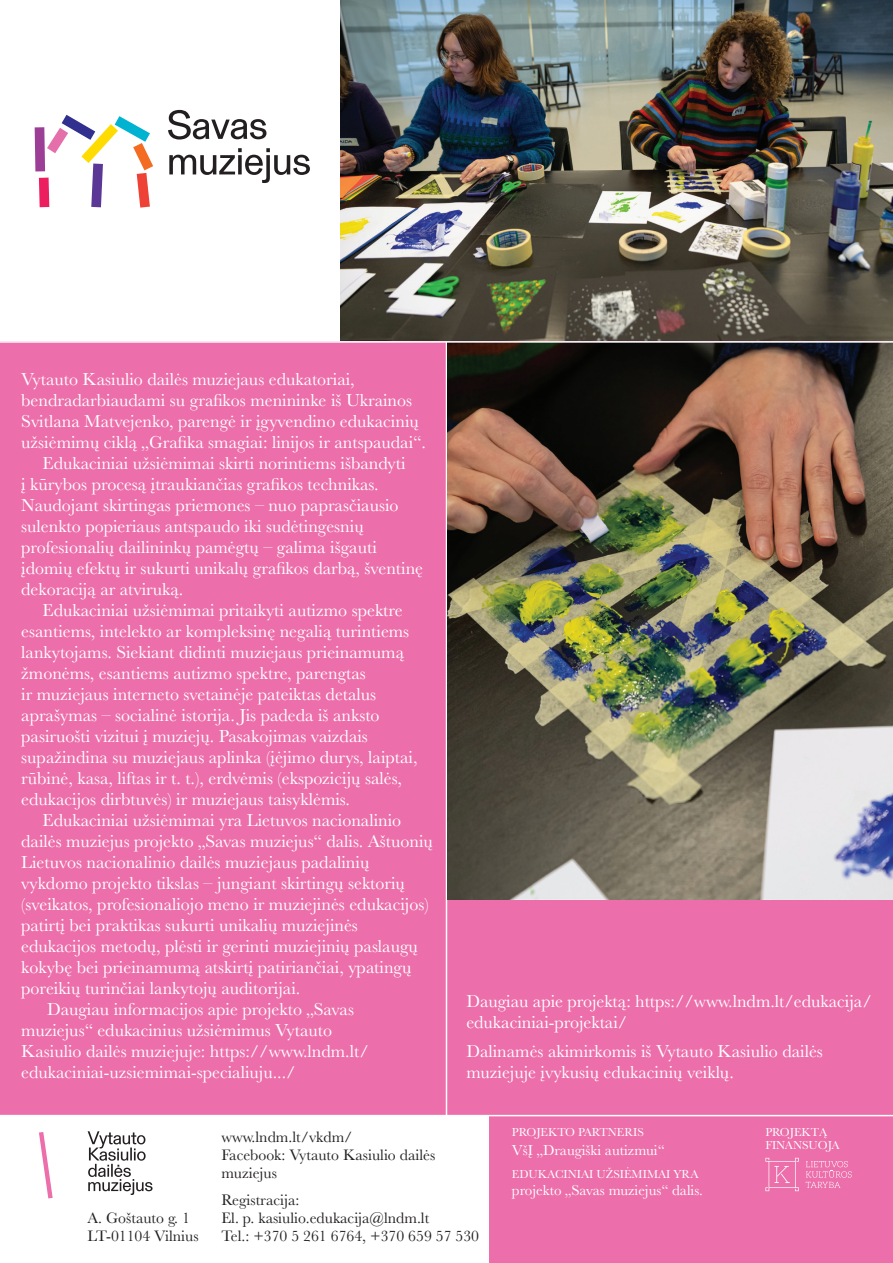
<style>
.page{position:relative;width:893px;height:1263px;background:#fff}
.page>*{position:absolute;margin:0;border:0;box-sizing:border-box;transform-origin:0 0}
.pagr{font:18px/21px "Baskerville";color:#fff}
.remejai{font:15.75px/18px "Baskerville";color:#231f20}
.remejai-2{font:15px "Baskerville";color:#fff}
.remejai-3{font:12px/13.5px "Baskerville";color:#fff}
</style>
<div class="page">
<img style="left:340px;top:0;width:553px;height:341px">
<svg style="left:39px;top:1132px;width:14px;height:66px"></svg>
<svg style="left:88px;top:1131px;width:65px;height:64px"></svg>
<div style="left:0;top:341px;width:893px;height:774px;background:#ec6eaa"></div>
<div style="left:489px;top:1115px;width:404px;height:148px;background:#ec6eaa"></div>
<svg style="left:168px;top:110px;width:98px;height:30px"></svg>
<svg style="left:169px;top:148px;width:141px;height:35px"></svg>
<svg style="left:35px;top:115px;width:118px;height:93px"></svg>
<hr style="left:0;top:1115px;width:893px;height:1px;background:#fff">
<hr style="left:446px;top:342px;width:1px;height:774px;background:#fff">
<svg style="left:806px;top:1161px;width:46px;height:27px"></svg>
<svg style="left:765px;top:1158px;width:34px;height:33px"></svg>
<img style="left:447px;top:343px;width:446px;height:557px">
<hr style="left:0;top:341px;width:893px;height:2px;background:#fff">
<p class="pagr" style="left:21px;top:369px;width:406px">Vytauto Kasiulio dailės muziejaus edukatoriai, bendradarbiaudami su grafikos menininke iš Ukrainos Svitlana Matvejenko, parengė ir įgyvendino edukacinių užsiėmimų ciklą „Grafika smagiai: linijos ir antspaudai“.</p>
<p class="pagr" style="left:21px;top:453px;width:403px;text-indent:21px">Edukaciniai užsiėmimai skirti norintiems išbandyti<br>į kūrybos procesą įtraukiančias grafikos technikas.<br>Naudojant skirtingas priemones – nuo paprasčiausio sulenkto popieriaus antspaudo iki sudėtingesnių profesionalių dailininkų pamėgtų – galima išgauti įdomių efektų ir sukurti unikalų grafikos darbą, šventinę dekoraciją ar atviruką.</p>
<p class="pagr" style="left:21px;top:600px;width:398px;text-indent:21px">Edukaciniai užsiėmimai pritaikyti autizmo spektre esantiems, intelekto ar kompleksinę negalią turintiems lankytojams. Siekiant didinti muziejaus prieinamumą žmonėms, esantiems autizmo spektre, parengtas<br>ir muziejaus interneto svetainėje pateiktas detalus aprašymas – socialinė istorija. Jis padeda iš anksto pasiruošti vizitui į muziejų. Pasakojimas vaizdais supažindina su muziejaus aplinka (įėjimo durys, laiptai, rūbinė, kasa, liftas ir t. t.), erdvėmis (ekspozicijų salės, edukacijos dirbtuvės) ir muziejaus taisyklėmis.</p>
<p class="pagr" style="left:21px;top:810px;width:413px;text-indent:21px">Edukaciniai užsiėmimai yra Lietuvos nacionalinio dailės muziejus projekto „Savas muziejus“ dalis. Aštuonių Lietuvos nacionalinio dailės muziejaus padalinių vykdomo projekto tikslas – jungiant skirtingų sektorių (sveikatos, profesionaliojo meno ir muziejinės edukacijos) patirtį bei praktikas sukurti unikalių muziejinės edukacijos metodų, plėsti ir gerinti muziejinių paslaugų kokybę bei prieinamumą atskirtį patiriančiai, ypatingų poreikių turinčiai lankytojų auditorijai.</p>
<p class="pagr" style="left:21px;top:999px;width:349px;text-indent:26px">Daugiau informacijos apie projekto „Savas muziejus“ edukacinius užsiėmimus Vytauto Kasiulio dailės muziejuje: https://www.lndm.lt/ edukaciniai-uzsiemimai-specialiuju.../</p>
<p class="pagr" style="left:466px;top:991px;width:407px">Daugiau apie projektą: https://www.lndm.lt/edukacija/ edukaciniai-projektai/</p>
<p class="pagr" style="left:466px;top:1041px;width:358px">Dalinamės akimirkomis iš Vytauto Kasiulio dailės muziejuje įvykusių edukacinių veiklų.</p>
<p class="remejai" style="left:88px;top:1209px;width:113px">A. Goštauto g. 1<br>LT-01104 Vilnius</p>
<p class="remejai" style="left:221px;top:1128px;width:133px">www.lndm.lt/vkdm/</p>
<p class="remejai" style="left:221px;top:1146px;width:215px">Facebook: Vytauto Kasiulio dailės muziejus</p>
<p class="remejai" style="left:221px;top:1191px;width:79px">Registracija:</p>
<p class="remejai" style="left:221px;top:1209px;width:209px">El. p. kasiulio.edukacija@lndm.lt</p>
<p class="remejai" style="left:221px;top:1227px;width:259px">Tel.: +370 5 261 6764, +370 659 57 530</p>
<p class="remejai-3" style="left:512px;top:1125px;width:133px">PROJEKTO PARTNERIS</p>
<p class="remejai-2" style="left:512px;top:1140px;width:154px">VšĮ „Draugiški autizmui“</p>
<p class="remejai-3" style="left:512px;top:1167px;width:188px">EDUKACINIAI UŽSIĖMIMAI YRA</p>
<p class="remejai-2" style="left:512px;top:1181px;width:192px">projekto „Savas muziejus“ dalis.</p>
<p class="remejai-3" style="left:765px;top:1125px;width:76px">PROJEKTĄ<br>FINANSUOJA</p>
</div>
